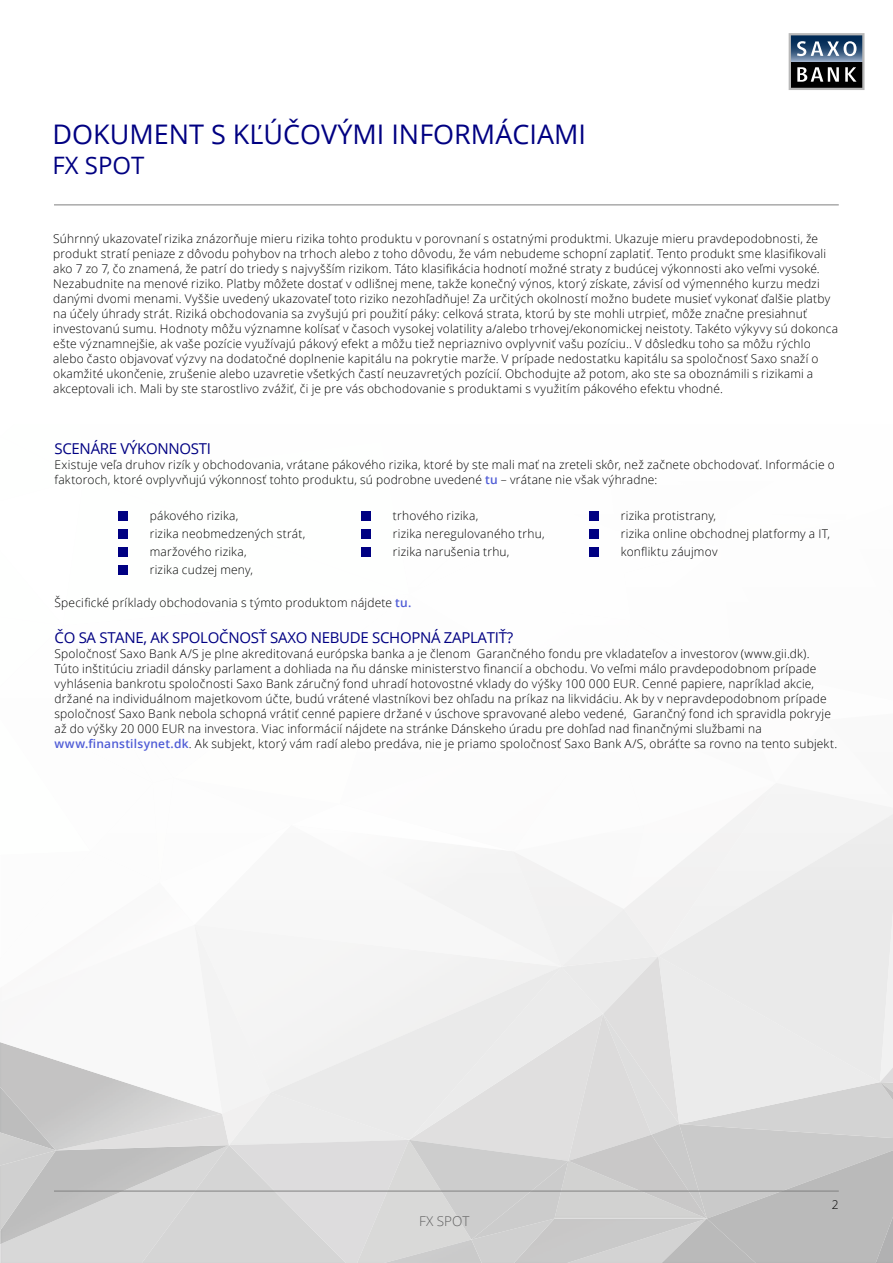
<style>
.page{position:relative;width:893px;height:1263px;background:#fff}
.page>*{position:absolute;margin:0;border:0;box-sizing:border-box;transform-origin:0 0}
.t1{font:27px "Open Sans";color:#000082}
.t2{font:24px "Open Sans";color:#000082}
.t3{font:15px "Open Sans";letter-spacing:-.02em;color:#000082}
.t4{font:300 13.5px "Open Sans";color:#616161}
.t5{font:300 12px/15px "Open Sans";letter-spacing:.015em;color:#000}
.s1{font-weight:600;color:#4f5cd6}
</style>
<div class="page">
<img style="left:651px;top:1124px;width:28px;height:10px">
<img style="left:651px;top:1134px;width:28px;height:27px">
<div style="left:0;top:1244px;width:142px;height:19px;background:#d8d8d8"></div>
<img style="left:0;top:1150px;width:142px;height:94px">
<img style="left:568px;top:1161px;width:111px;height:57px">
<img style="left:568px;top:1124px;width:83px;height:37px">
<div style="left:679px;top:1138px;width:214px;height:80px;background:#cacaca"></div>
<img style="left:880px;top:1083px;width:13px;height:17px">
<div style="left:222px;top:1093px;width:49px;height:52px;background:#f1f0f0"></div>
<img style="left:0;top:1042px;width:222px;height:72px">
<img style="left:142px;top:1145px;width:87px;height:118px">
<div style="left:229px;top:1140px;width:128px;height:123px;background:#dddcdd"></div>
<img style="left:589px;top:538px;width:10px;height:19px">
<div style="left:194px;top:967px;width:77px;height:126px;background:#f4f4f4"></div>
<div style="left:513px;top:851px;width:110px;height:116px;background:#f3f3f3"></div>
<div style="left:357px;top:1140px;width:52px;height:123px;background:#dddcdd"></div>
<img style="left:384px;top:1239px;width:87px;height:24px">
<img style="left:409px;top:1140px;width:159px;height:99px">
<img style="left:471px;top:1239px;width:83px;height:24px">
<div style="left:471px;top:1161px;width:97px;height:78px;background:#cdcdcd"></div>
<img style="left:0;top:1132px;width:56px;height:18px">
<img style="left:0;top:1150px;width:56px;height:81px">
<img style="left:662px;top:1218px;width:45px;height:45px">
<img style="left:707px;top:1150px;width:186px;height:113px">
<img style="left:876px;top:1216px;width:17px;height:47px">
<div style="left:561px;top:967px;width:42px;height:47px;background:#ebebeb"></div>
<div style="left:561px;top:909px;width:63px;height:58px;background:#f1f0f0"></div>
<img style="left:658px;top:1082px;width:222px;height:42px">
<div style="left:880px;top:911px;width:13px;height:156px;background:#eaeaea"></div>
<img style="left:880px;top:1067px;width:13px;height:16px">
<img style="left:631px;top:783px;width:145px;height:42px">
<hr style="left:54px;top:1191px;width:785px;height:1px;background:#808080">
<hr style="left:54px;top:204px;width:785px;height:1px;background:#808080">
<div style="left:118px;top:511px;width:10px;height:9px;background:#000082"></div>
<div style="left:118px;top:529px;width:10px;height:9px;background:#000082"></div>
<div style="left:118px;top:547px;width:10px;height:9px;background:#000082"></div>
<div style="left:118px;top:565px;width:10px;height:9px;background:#000082"></div>
<div style="left:361px;top:511px;width:10px;height:9px;background:#000082"></div>
<div style="left:361px;top:529px;width:10px;height:9px;background:#000082"></div>
<div style="left:361px;top:547px;width:10px;height:9px;background:#000082"></div>
<div style="left:589px;top:511px;width:10px;height:9px;background:#000082"></div>
<div style="left:589px;top:529px;width:10px;height:9px;background:#000082"></div>
<div style="left:589px;top:547px;width:10px;height:9px;background:#000082"></div>
<svg style="left:789px;top:33px;width:75px;height:57px;background:#525e6c"></svg>
<h1 class="t1" style="left:52px;top:116px;width:535px">DOKUMENT S KĽÚČOVÝMI INFORMÁCIAMI</h1>
<h2 class="t2" style="left:52px;top:149px;width:94px">FX SPOT</h2>
<p class="t5" style="left:53px;top:231px;width:786px">Súhrnný ukazovateľ rizika znázorňuje mieru rizika tohto produktu v porovnaní s ostatnými produktmi. Ukazuje mieru pravdepodobnosti, že produkt stratí peniaze z dôvodu pohybov na trhoch alebo z toho dôvodu, že vám nebudeme schopní zaplatiť. Tento produkt sme klasifikovali ako 7 zo 7, čo znamená, že patrí do triedy s najvyšším rizikom. Táto klasifikácia hodnotí možné straty z budúcej výkonnosti ako veľmi vysoké.<br>Nezabudnite na menové riziko. Platby môžete dostať v odlišnej mene, takže konečný výnos, ktorý získate, závisí od výmenného kurzu medzi danými dvomi menami. Vyššie uvedený ukazovateľ toto riziko nezohľadňuje! Za určitých okolností možno budete musieť vykonať ďalšie platby na účely úhrady strát. Riziká obchodovania sa zvyšujú pri použití páky: celková strata, ktorú by ste mohli utrpieť, môže značne presiahnuť investovanú sumu. Hodnoty môžu významne kolísať v časoch vysokej volatility a/alebo trhovej/ekonomickej neistoty. Takéto výkyvy sú dokonca ešte významnejšie, ak vaše pozície využívajú pákový efekt a môžu tiež nepriaznivo ovplyvniť vašu pozíciu.. V dôsledku toho sa môžu rýchlo alebo často objavovať výzvy na dodatočné doplnenie kapitálu na pokrytie marže. V prípade nedostatku kapitálu sa spoločnosť Saxo snaží o okamžité ukončenie, zrušenie alebo uzavretie všetkých častí neuzavretých pozícií. Obchodujte až potom, ako ste sa oboznámili s rizikami a akceptovali ich. Mali by ste starostlivo zvážiť, či je pre vás obchodovanie s produktami s využitím pákového efektu vhodné.</p>
<p class="t3" style="left:55px;top:438px;width:158px">SCENÁRE VÝKONNOSTI</p>
<p class="t5" style="left:55px;top:457px;width:782px">Existuje veľa druhov rizík y obchodovania, vrátane pákového rizika, ktoré by ste mali mať na zreteli skôr, než začnete obchodovať. Informácie o faktoroch, ktoré ovplyvňujú výkonnosť tohto produktu, sú podrobne uvedené <span class="s1">tu</span> – vrátane nie však výhradne:</p>
<p class="t5" style="left:150px;top:507px;width:157px;line-height:18px">pákového rizika,<br>rizika neobmedzených strát, maržového rizika,<br>rizika cudzej meny,</p>
<p class="t5" style="left:393px;top:507px;width:153px;line-height:18px">trhového rizika,<br>rizika neregulovaného trhu, rizika narušenia trhu,</p>
<p class="t5" style="left:621px;top:507px;width:211px;line-height:18px">rizika protistrany,<br>rizika online obchodnej platformy a IT, konfliktu záujmov</p>
<p class="t5" style="left:55px;top:595px;width:358px">Špecifické príklady obchodovania s týmto produktom nájdete <span class="s1">tu.</span></p>
<p class="t3" style="left:55px;top:628px;width:460px">ČO SA STANE, AK SPOLOČNOSŤ SAXO NEBUDE SCHOPNÁ ZAPLATIŤ?</p>
<p class="t5" style="left:55px;top:646px;width:784px">Spoločnosť Saxo Bank A/S je plne akreditovaná európska banka a je členom Garančného fondu pre vkladateľov a investorov (www.gii.dk).<br>Túto inštitúciu zriadil dánsky parlament a dohliada na ňu dánske ministerstvo financií a obchodu. Vo veľmi málo pravdepodobnom prípade vyhlásenia bankrotu spoločnosti Saxo Bank záručný fond uhradí hotovostné vklady do výšky 100 000 EUR. Cenné papiere, napríklad akcie, držané na individuálnom majetkovom účte, budú vrátené vlastníkovi bez ohľadu na príkaz na likvidáciu. Ak by v nepravdepodobnom prípade spoločnosť Saxo Bank nebola schopná vrátiť cenné papiere držané v úschove spravované alebo vedené, Garančný fond ich spravidla pokryje až do výšky 20 000 EUR na investora. Viac informácií nájdete na stránke Dánskeho úradu pre dohľad nad finančnými službami na <span class="s1">www.finanstilsynet.dk</span>. Ak subjekt, ktorý vám radí alebo predáva, nie je priamo spoločnosť Saxo Bank A/S, obráťte sa rovno na tento subjekt.</p>
<p class="t4" style="left:419px;top:1211px;width:52px">FX SPOT</p>
<p class="t5" style="left:832px;top:1197px;width:8px">2</p>
</div>
